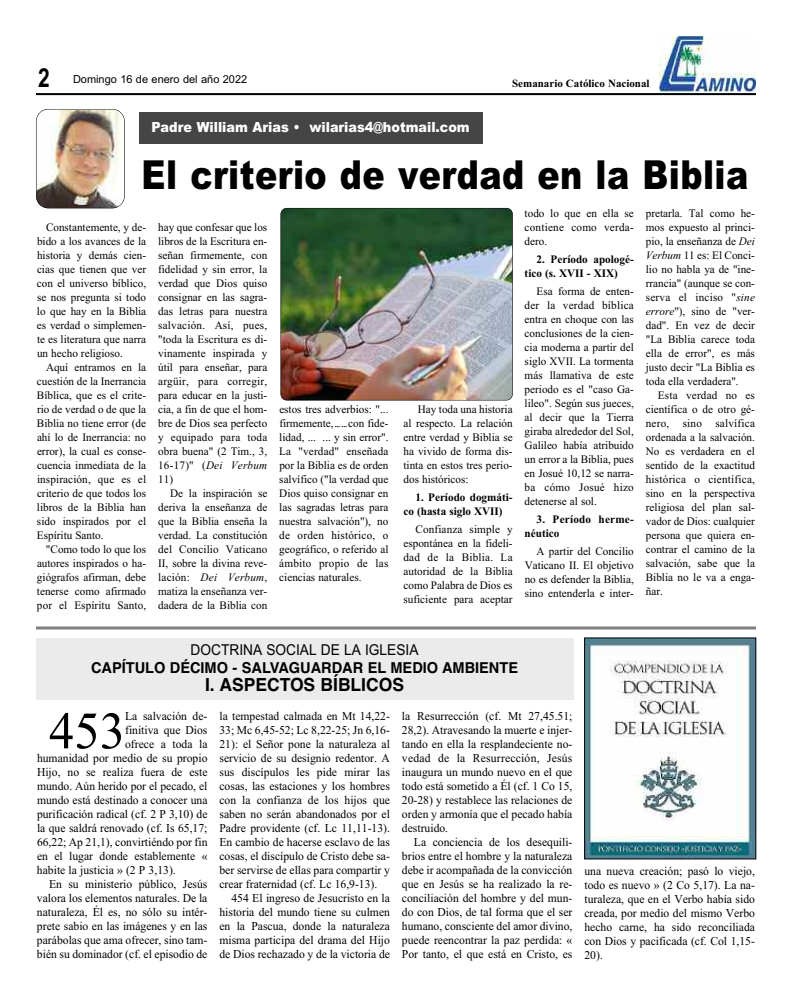
<style>
.page{position:relative;width:792px;height:1008px;background:#fff}
.page>*{position:absolute;margin:0;border:0;box-sizing:border-box;transform-origin:0 0}
.t1{font:52.4px "Times New Roman";color:#000}
.t2{font:900 40px "Arial";letter-spacing:.015em;color:#000;scale:.83 1}
.t3{font:700 26.2px "Arial";color:#000;scale:.8 1}
.t4{font:700 18px "Helvetica";color:#000}
.t5{font:700 15px "Helvetica";color:#000}
.t6{font:15px "Arial";color:#000;scale:.91 1}
.t7{font:900 14px "Arial";color:#fff;scale:.92 1}
.t8{font:12px/14px "Times New Roman";color:#000;text-align:justify}
.t9{font:11.4px/14px "Times New Roman";color:#000;text-align:justify}
.t10{font:700 11.4px/14px "Times New Roman";color:#000}
.t11{font:700 11.4px/14px "Times New Roman";letter-spacing:.02em;color:#000}
.t12{font:11px "Arial";color:#000}
.t13{font:700 11px "Times New Roman";color:#000}
.s1{font-style:italic}
</style>
<div class="page">
<img style="left:659px;top:36px;width:97px;height:57px">
<hr style="left:36px;top:93px;width:720px;height:2px;background:#000">
<svg style="left:36px;top:626px;width:720px;height:4px;background:#9f9f9f"></svg>
<div style="left:36px;top:638px;width:537px;height:62px;background:#ebebeb"></div>
<img style="left:36px;top:111px;width:89px;height:97px">
<div style="left:36px;top:109px;width:89px;height:99px;border:1px solid #000;border-radius:12px"></div>
<div style="left:139px;top:112px;width:343px;height:32px;background:#454545"></div>
<img style="left:281px;top:208px;width:232px;height:192px;border-radius:6px">
<div style="left:281px;top:208px;width:232px;height:192px;border:1px solid #000;border-radius:6px"></div>
<img style="left:586px;top:640px;width:168px;height:217px">
<div style="left:584px;top:638px;width:172px;height:221px;border:1px solid #000"></div>
<h3 class="t3" style="left:38px;top:63px;width:16px">2</h3>
<p class="t13" style="left:512px;top:77px;width:139px">Semanario Católico Nacional</p>
<p class="t12" style="left:73px;top:73px;width:176px">Domingo 16 de enero del año 2022</p>
<p class="t7" style="left:151px;top:119px;width:348px">Padre William Arias • wilarias4@hotmail.com</p>
<h2 class="t2" style="left:142px;top:152px;width:733px">El criterio de verdad en la Biblia</h2>
<p class="t9" style="left:37px;top:220px;width:111px;text-indent:9px">Constantemente, y de&shy;bido a los avances de la historia y demás cien&shy;cias que tienen que ver con el universo bíblico, se nos pregunta si todo lo que hay en la Biblia es verdad o simplemen&shy;te es literatura que narra un hecho religioso.</p>
<p class="t9" style="left:37px;top:360px;width:111px;text-indent:9px">Aquí entramos en la cuestión de la Inerrancia Bíblica, que es el crite&shy;rio de verdad o de que la Biblia no tiene error (de ahí lo de Inerrancia: no error), la cual es conse&shy;cuencia inmediata de la inspiración, que es el criterio de que todos los libros de la Biblia han sido inspirados por el Espíritu Santo.</p>
<p class="t9" style="left:37px;top:542px;width:111px;text-indent:9px">"Como todo lo que los autores inspirados o ha&shy;giógrafos afirman, debe tenerse como afirmado por el Espíritu Santo,</p>
<p class="t9" style="left:158px;top:220px;width:111px">hay que confesar que los libros de la Escritura en&shy;señan firmemente, con fidelidad y sin error, la verdad que Dios quiso consignar en las sagra&shy;das letras para nuestra salvación. Así, pues, "toda la Escritura es di&shy;vinamente inspirada y útil para enseñar, para argüir, para corregir, para educar en la justi&shy;cia, a fin de que el hom&shy;bre de Dios sea perfecto y equipado para toda obra buena" (2 Tim., 3, 16-17)" (<span class="s1">Dei Verbum </span>11)</p>
<p class="t9" style="left:158px;top:486px;width:111px;text-indent:12px">De la inspiración se deriva la enseñanza de que la Biblia enseña la verdad. La constitución del Concilio Vaticano II, sobre la divina reve&shy;lación: <span class="s1">Dei Verbum</span>, matiza la enseñanza ver&shy;dadera de la Biblia con</p>
<p class="t9" style="left:279px;top:402px;width:111px">estos tres adverbios: "... firmemente,......con fide&shy;lidad, ... ... y sin error".<br>La "verdad" enseñada por la Biblia es de orden salvífico ("la verdad que Dios quiso consignar en las sagradas letras para nuestra salvación"), no de orden histórico, o geográfico, o referido al ámbito propio de las ciencias naturales.</p>
<p class="t9" style="left:403px;top:402px;width:111px;text-indent:14px">Hay toda una historia al respecto. La relación entre verdad y Biblia se ha vivido de forma dis&shy;tinta en estos tres perio&shy;dos históricos:</p>
<p class="t10" style="left:403px;top:490px;width:111px;text-indent:12px">1. Período dogmáti&shy;co (hasta siglo XVII)</p>
<p class="t9" style="left:403px;top:522px;width:111px;text-indent:12px">Confianza simple y espontánea en la fideli&shy;dad de la Biblia. La autoridad de la Biblia como Palabra de Dios es suficiente para aceptar</p>
<p class="t9" style="left:525px;top:206px;width:111px">todo lo que en ella se contiene como verda&shy;dero.</p>
<p class="t10" style="left:525px;top:252px;width:111px;text-indent:12px">2. Período apologé&shy;tico (s. XVII - XIX)</p>
<p class="t9" style="left:525px;top:284px;width:111px;text-indent:12px">Esa forma de enten&shy;der la verdad bíblica entra en choque con las conclusiones de la cien&shy;cia moderna a partir del siglo XVII. La tormenta más llamativa de este periodo es el "caso Ga&shy;lileo". Según sus jueces, al decir que la Tierra giraba alrededor del Sol, Galileo había atribuido un error a la Biblia, pues en Josué 10,12 se narra&shy;ba cómo Josué hizo detenerse al sol.</p>
<p class="t11" style="left:525px;top:512px;width:111px;text-indent:12px">3. Período herme&shy;néutico</p>
<p class="t9" style="left:525px;top:544px;width:111px;text-indent:12px">A partir del Concilio Vaticano II. El objetivo no es defender la Biblia, sino entenderla e inter-</p>
<p class="t9" style="left:646px;top:206px;width:111px">pretarla. Tal como he&shy;mos expuesto al princi&shy;pio, la enseñanza de <span class="s1">Dei Verbum</span> 11 es: El Conci&shy;lio no habla ya de "ine&shy;rrancia" (aunque se con&shy;serva el inciso "<span class="s1">sine errore</span>"), sino de "ver&shy;dad". En vez de decir "La Biblia carece toda ella de error", es más justo decir "La Biblia es toda ella verdadera".</p>
<p class="t9" style="left:646px;top:388px;width:111px;text-indent:12px">Esta verdad no es científica o de otro gé&shy;nero, sino salvífica ordenada a la salvación.<br>No es verdadera en el sentido de la exactitud histórica o científica, sino en la perspectiva religiosa del plan sal&shy;vador de Dios: cualquier persona que quiera en&shy;contrar el camino de la salvación, sabe que la Biblia no le va a enga&shy;ñar.</p>
<h3 class="t6" style="left:191px;top:641px;width:252px">DOCTRINA SOCIAL DE LA IGLESIA</h3>
<h3 class="t5" style="left:91px;top:659px;width:429px">CAPÍTULO DÉCIMO - SALVAGUARDAR EL MEDIO AMBIENTE</h3>
<h3 class="t4" style="left:205px;top:674px;width:200px">I. ASPECTOS BÍBLICOS</h3>
<h1 class="t1" style="left:49px;top:700px;width:78px">453</h1>
<p class="t8" style="left:125px;top:709px;width:84px">La salvación de-</p>
<p class="t8" style="left:125px;top:723px;width:84px">finitiva que Dios</p>
<p class="t8" style="left:125px;top:737px;width:84px">ofrece a toda la</p>
<p class="t8" style="left:37px;top:751px;width:172px">humanidad por medio de su propio</p>
<p class="t8" style="left:37px;top:765px;width:172px">Hijo, no se realiza fuera de este</p>
<p class="t8" style="left:37px;top:779px;width:172px">mundo. Aún herido por el pecado, el</p>
<p class="t8" style="left:37px;top:793px;width:172px">mundo está destinado a conocer una</p>
<p class="t8" style="left:37px;top:807px;width:172px">purificación radical (cf. 2 P 3,10) de</p>
<p class="t8" style="left:37px;top:821px;width:172px">la que saldrá renovado (cf. Is 65,17;</p>
<p class="t8" style="left:37px;top:835px;width:172px">66,22; Ap 21,1), convirtiéndo por fin</p>
<p class="t8" style="left:37px;top:849px;width:172px">en el lugar donde establemente «</p>
<p class="t8" style="left:37px;top:863px;width:140px">habite la justicia » (2 P 3,13).</p>
<p class="t8" style="left:49px;top:877px;width:160px">En su ministerio público, Jesús</p>
<p class="t8" style="left:37px;top:891px;width:172px">valora los elementos naturales. De la</p>
<p class="t8" style="left:37px;top:905px;width:172px">naturaleza, Él es, no sólo su intér-</p>
<p class="t8" style="left:37px;top:919px;width:172px">prete sabio en las imágenes y en las</p>
<p class="t8" style="left:37px;top:933px;width:172px">parábolas que ama ofrecer, sino tam-</p>
<p class="t8" style="left:37px;top:947px;width:172px">bién su dominador (cf. el episodio de</p>
<p class="t8" style="left:219px;top:709px;width:172px">la tempestad calmada en Mt 14,22- 33; Mc 6,45-52; Lc 8,22-25; Jn 6,16- 21): el Señor pone la naturaleza al servicio de su designio redentor. A sus discípulos les pide mirar las cosas, las estaciones y los hombres con la confianza de los hijos que saben no serán abandonados por el Padre providente (cf. Lc 11,11-13).<br>En cambio de hacerse esclavo de las cosas, el discípulo de Cristo debe sa&shy;ber servirse de ellas para compartir y crear fraternidad (cf. Lc 16,9-13).</p>
<p class="t8" style="left:219px;top:891px;width:172px;text-indent:12px">454 El ingreso de Jesucristo en la historia del mundo tiene su culmen en la Pascua, donde la naturaleza misma participa del drama del Hijo de Dios rechazado y de la victoria de</p>
<p class="t8" style="left:402px;top:709px;width:172px">la Resurrección (cf. Mt 27,45.51; 28,2). Atravesando la muerte e injer&shy;tando en ella la resplandeciente no&shy;vedad de la Resurrección, Jesús inaugura un mundo nuevo en el que todo está sometido a Él (cf. 1 Co 15, 20-28) y restablece las relaciones de orden y armonía que el pecado había destruido.</p>
<p class="t8" style="left:402px;top:835px;width:172px;text-indent:12px">La conciencia de los desequili&shy;brios entre el hombre y la naturaleza debe ir acompañada de la convicción que en Jesús se ha realizado la re&shy;conciliación del hombre y del mun&shy;do con Dios, de tal forma que el ser humano, consciente del amor divino, puede reencontrar la paz perdida: « Por tanto, el que está en Cristo, es</p>
<p class="t8" style="left:584px;top:864px;width:172px">una nueva creación; pasó lo viejo, todo es nuevo » (2 Co 5,17). La na&shy;turaleza, que en el Verbo había sido creada, por medio del mismo Verbo hecho carne, ha sido reconciliada con Dios y pacificada (cf. Col 1,15- 20).</p>
</div>
